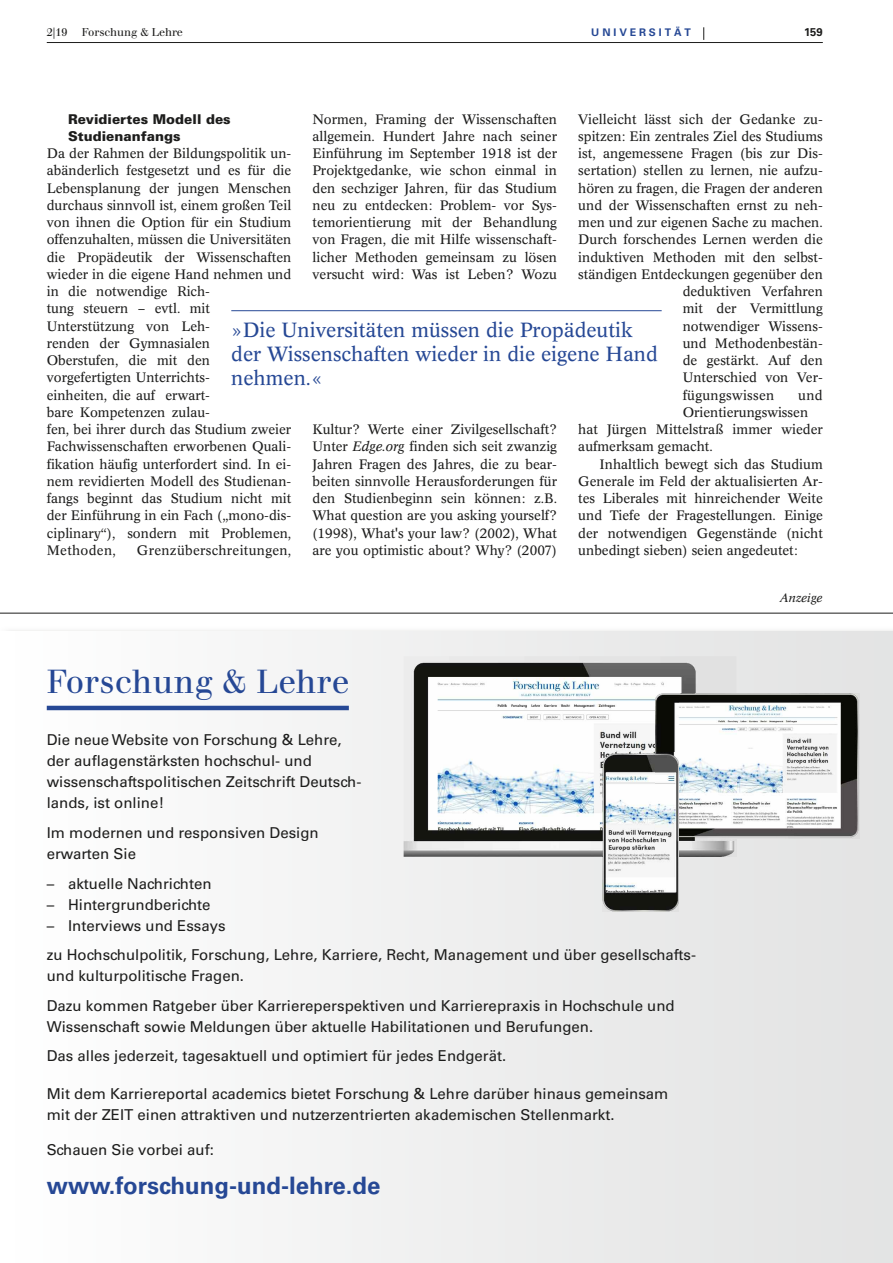
<style>
.page{position:relative;width:893px;height:1263px;background:#fff}
.page>*{position:absolute;margin:0;border:0;box-sizing:border-box;transform-origin:0 0}
.t1{font:33px "Walbaum";letter-spacing:.01em;color:#264895}
.t2{font:700 24px "Univers LT";color:#264895}
.t3{font:20.25px/24px "Concorde BE";color:#264895}
.t4{font:15px/21px "Univers LT";color:#1d1d1c}
.t5{font:13.5px/17.2px "Concorde BE";color:#1d1d1c;text-align:justify}
.t6{font:13.5px "Concorde BE";letter-spacing:.02em;color:#1d1d1c}
.t7{font:900 13.5px/17.2px "Univers LT";color:#1d1d1c}
.t8{font:italic 12px "Concorde BE";color:#1d1d1c}
.t9{font:11.25px "Walbaum";color:#1d1d1c}
.t10{font:700 11.25px "Univers LT";color:#1d1d1c}
.t11{font:700 10.5px "Univers LT";letter-spacing:.28em;color:#264895}
.s1{font-style:italic}
.s2{font-family:"Tahoma"}
</style>
<div class="page">
<hr style="left:47px;top:42px;width:776px;height:1px;background:#1d1d1c">
<svg style="left:703px;top:27px;width:1px;height:13px"></svg>
<hr style="left:231px;top:310px;width:431px;height:1px;background:#264895">
<div style="left:0;top:631px;width:893px;height:632px;background:linear-gradient(to right,#fefefe,#e2e2e2)"></div>
<hr style="left:47px;top:706px;width:302px;height:4px;background:#264895">
<img style="left:404px;top:656px;width:332px;height:201px">
<img style="left:656px;top:693px;width:204px;height:145px">
<img style="left:603px;top:857px;width:76px;height:55px">
<img style="left:603px;top:752px;width:53px;height:105px">
<hr style="left:0;top:613px;width:893px;height:1px;background:#1d1d1c">
<p class="t9" style="left:47px;top:28px;width:22px">2|19</p>
<p class="t9" style="left:82px;top:28px;width:103px">Forschung &amp; Lehre</p>
<p class="t11" style="left:591px;top:28px;width:101px">UNIVERSITÄT</p>
<p class="t10" style="left:804px;top:28px;width:20px">159</p>
<p class="t5" style="left:578px;top:111px;width:246px">Vielleicht lässt sich der Gedanke zu-</p>
<p class="t5" style="left:578px;top:128px;width:246px">spitzen: Ein zentrales Ziel des Studiums</p>
<p class="t5" style="left:578px;top:146px;width:246px">ist, angemessene Fragen (bis zur Dis-</p>
<p class="t5" style="left:578px;top:163px;width:246px">sertation) stellen zu lernen, nie aufzu-</p>
<p class="t5" style="left:578px;top:180px;width:246px">hören zu fragen, die Fragen der anderen</p>
<p class="t5" style="left:578px;top:197px;width:246px">und der Wissenschaften ernst zu neh-</p>
<p class="t5" style="left:578px;top:215px;width:246px">men und zur eigenen Sache zu machen.</p>
<p class="t5" style="left:578px;top:232px;width:246px">Durch forschendes Lernen werden die</p>
<p class="t5" style="left:578px;top:249px;width:246px">induktiven Methoden mit den selbst-</p>
<p class="t5" style="left:578px;top:266px;width:246px">ständigen Entdeckungen gegenüber den</p>
<p class="t5" style="left:683px;top:284px;width:142px">deduktiven Verfahren</p>
<p class="t5" style="left:683px;top:301px;width:142px">mit der Vermittlung</p>
<p class="t5" style="left:683px;top:318px;width:142px">notwendiger Wissens-</p>
<p class="t5" style="left:683px;top:335px;width:142px">und Methodenbestän-</p>
<p class="t5" style="left:683px;top:353px;width:142px">de gestärkt. Auf den</p>
<p class="t5" style="left:683px;top:370px;width:142px">Unterschied von Ver-</p>
<p class="t6" style="left:683px;top:389px;width:93px">fügungswissen</p>
<p class="t5" style="left:798px;top:387px;width:26px">und</p>
<p class="t5" style="left:683px;top:404px;width:127px">Orientierungswissen</p>
<p class="t5" style="left:578px;top:422px;width:246px">hat Jürgen Mittelstraß immer wieder</p>
<p class="t5" style="left:578px;top:439px;width:136px">aufmerksam gemacht.</p>
<p class="t5" style="left:600px;top:456px;width:225px">Inhaltlich bewegt sich das Studium</p>
<p class="t5" style="left:578px;top:473px;width:246px">Generale im Feld der aktualisierten Ar-</p>
<p class="t5" style="left:578px;top:491px;width:246px">tes Liberales mit hinreichender Weite</p>
<p class="t5" style="left:578px;top:508px;width:246px">und Tiefe der Fragestellungen. Einige</p>
<p class="t5" style="left:578px;top:525px;width:246px">der notwendigen Gegenstände (nicht</p>
<p class="t5" style="left:578px;top:542px;width:221px">unbedingt sieben) seien angedeutet:</p>
<p class="t5" style="left:313px;top:111px;width:246px">Normen, Framing der Wissenschaften allgemein. Hundert Jahre nach seiner Einführung im September 1918 ist der Projektgedanke, wie schon einmal in den sechziger Jahren, für das Studium neu zu entdecken: Problem- vor Sys&shy;temorientierung mit der Behandlung von Fragen, die mit Hilfe wissenschaft&shy;licher Methoden gemeinsam zu lösen versucht wird: Was ist Leben? Wozu</p>
<p class="t7" style="left:68px;top:111px;width:164px">Revidiertes Modell des<br>Studienanfangs</p>
<p class="t5" style="left:47px;top:146px;width:246px;text-align:left">Da der Rahmen der Bildungspolitik un&shy;abänderlich festgesetzt und es für die<br>Lebensplanung der jungen Menschen durchaus sinnvoll ist, einem großen Teil von ihnen die Option für ein Studium offenzuhalten, müssen die Universitäten die Propädeutik der Wissenschaften wieder in die eigene Hand nehmen und in die notwendige Rich-<br>tung steuern – evtl. mit<br>Unterstützung von Leh-<br>renden der Gymnasialen<br>Oberstufen, die mit den vorgefertigten Unterrichts-<br>einheiten, die auf erwart-<br>bare Kompetenzen zulau-<br>fen, bei ihrer durch das Studium zweier<br>Fachwissenschaften erworbenen Quali&shy;fikation häufig unterfordert sind. In ei&shy;nem revidierten Modell des Studienan&shy;fangs beginnt das Studium nicht mit der Einführung in ein Fach („mono-dis&shy;ciplinary“), sondern mit Problemen,<br>Methoden,</p>
<h3 class="t3" style="left:231px;top:319px;width:428px">»Die Universitäten müssen die Propädeutik der Wissenschaften wieder in die eigene Hand nehmen.«</h3>
<p class="t5" style="left:313px;top:422px;width:246px">Kultur? Werte einer Zivilgesellschaft?<br>Unter <span class="s1">Edge.org</span> finden sich seit zwanzig Jahren Fragen des Jahres, die zu bear&shy;beiten sinnvolle Herausforderungen für den Studienbeginn sein können: z.B.<br>What question are you asking yourself? (1998), What<span class="s2">'</span>s your law? (2002), What are you optimistic about? Why? (2007)</p>
<p class="t6" style="left:137px;top:544px;width:156px">Grenzüberschreitungen,</p>
<h1 class="t1" style="left:47px;top:670px;width:304px">Forschung &amp; Lehre</h1>
<p class="t4" style="left:47px;top:731px;width:316px">Die neue Website von Forschung &amp; Lehre, der auflagenstärksten hochschul- und wissenschaftspolitischen Zeitschrift Deutsch&shy;lands, ist online!</p>
<p class="t4" style="left:47px;top:823px;width:273px">Im modernen und responsiven Design erwarten Sie</p>
<p class="t4" style="left:47px;top:874px;width:166px">– aktuelle Nachrichten</p>
<p class="t4" style="left:47px;top:895px;width:165px">– Hintergrundberichte</p>
<p class="t4" style="left:47px;top:912px;width:651px;line-height:29.5px">– Interviews und Essays<br>zu Hochschulpolitik, Forschung, Lehre, Karriere, Recht, Management und über gesellschafts-</p>
<p class="t4" style="left:47px;top:962px;width:629px;line-height:29.5px">und kulturpolitische Fragen.<br>Dazu kommen Ratgeber über Karriereperspektiven und Karrierepraxis in Hochschule und</p>
<p class="t4" style="left:47px;top:1013px;width:548px;line-height:29.5px">Wissenschaft sowie Meldungen über aktuelle Habilitationen und Berufungen.<br>Das alles jederzeit, tagesaktuell und optimiert für jedes Endgerät.</p>
<p class="t4" style="left:47px;top:1084px;width:623px">Mit dem Karriereportal academics bietet Forschung &amp; Lehre darüber hinaus gemeinsam mit der ZEIT einen attraktiven und nutzerzentrierten akademischen Stellenmarkt.</p>
<p class="t4" style="left:47px;top:1140px;width:169px">Schauen Sie vorbei auf:</p>
<h2 class="t2" style="left:47px;top:1177px;width:335px">www.forschung-und-lehre.de</h2>
<p class="t8" style="left:780px;top:593px;width:44px">Anzeige</p>
</div>
